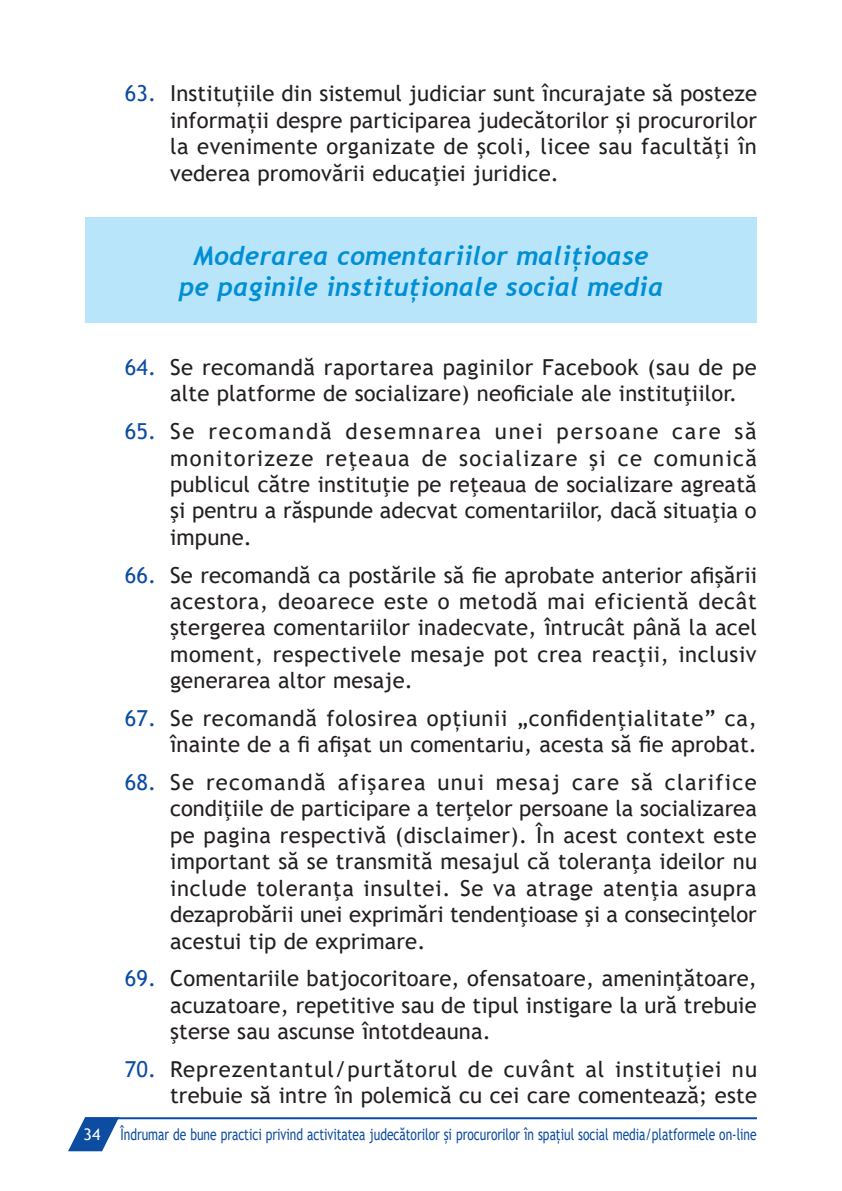
<style>
.page{position:relative;width:842px;height:1191px;background:#fff}
.page>*{position:absolute;margin:0;border:0;box-sizing:border-box;transform-origin:0 0}
.t1{font:italic 700 26px/31.2px "Trebuchet";letter-spacing:.005em;color:#008fd5;text-align:center}
.t2{font:22px/26.4px "Trebuchet MS";letter-spacing:.01em;color:#231f20;text-align:justify}
.t3{font:22px/26.4px "Trebuchet MS";letter-spacing:.03em;color:#231f20;text-align:right}
.t4{font:16px "Trebuchet MS";color:#0d4da1;scale:.75 1}
.s1{color:#0d4da1}
.s2{color:#fff}
</style>
<div class="page">
<div style="left:85px;top:217px;width:672px;height:106px;background:#b9e5fa"></div>
<svg style="left:68px;top:1117px;width:53px;height:35px"></svg>
<hr style="left:85px;top:1117px;width:672px;height:2px;background:#0d4da1">
<p class="t2" style="left:170px;top:80px;width:588px;text-indent:-45px"><span class="s1">63.</span> Instituțiile din sistemul judiciar sunt încurajate să posteze informații despre participarea judecătorilor și procurorilor la evenimente organizate de şcoli, licee sau facultăţi în vederea promovării educaţiei juridice.</p>
<p class="t1" style="left:179px;top:240px;width:486px">Moderarea comentariilor malițioase pe paginile instituţionale social media</p>
<p class="t2" style="left:170px;top:354px;width:588px;text-indent:-45px"><span class="s1">64.</span> Se recomandă raportarea paginilor Facebook (sau de pe alte platforme de socializare) neoficiale ale instituţiilor.</p>
<p class="t2" style="left:170px;top:418px;width:588px;text-indent:-45px"><span class="s1">65.</span> Se recomandă desemnarea unei persoane care să monitorizeze reţeaua de socializare şi ce comunică publicul către instituţie pe reţeaua de socializare agreată şi pentru a răspunde adecvat comentariilor, dacă situaţia o impune.</p>
<p class="t2" style="left:170px;top:561px;width:588px;text-indent:-45px"><span class="s1">66.</span> Se recomandă ca postările să fie aprobate anterior afişării acestora, deoarece este o metodă mai eficientă decât ştergerea comentariilor inadecvate, întrucât până la acel moment, respectivele mesaje pot crea reacţii, inclusiv generarea altor mesaje.</p>
<p class="t3" style="left:125px;top:704px;width:634px"><span class="s1">67.</span> Se recomandă folosirea opțiunii „confidenţialitate” ca, înainte de a fi afişat un comentariu, acesta să fie aprobat.</p>
<p class="t2" style="left:170px;top:769px;width:588px;text-indent:-45px"><span class="s1">68.</span> Se recomandă afişarea unui mesaj care să clarifice condiţiile de participare a terţelor persoane la socializarea pe pagina respectivă (disclaimer). În acest context este important să se transmită mesajul că toleranţa ideilor nu include toleranţa insultei. Se va atrage atenţia asupra dezaprobării unei exprimări tendenţioase şi a consecinţelor acestui tip de exprimare.</p>
<p class="t2" style="left:170px;top:965px;width:588px;text-indent:-45px"><span class="s1">69.</span> Comentariile batjocoritoare, ofensatoare, ameninţătoare, acuzatoare, repetitive sau de tipul instigare la ură trebuie şterse sau ascunse întotdeauna.</p>
<p class="t2" style="left:125px;top:1055px;width:634px;text-align:right"><span class="s1">70.</span> Reprezentantul/purtătorul de cuvânt al instituţiei nu trebuie să intre în polemică cu cei care comentează; este</p>
<p class="t4" style="left:84px;top:1124px;width:899px"><span class="s2">34</span> Îndrumar de bune practici privind activitatea judecătorilor și procurorilor în spațiul social media/platformele on-line</p>
</div>
